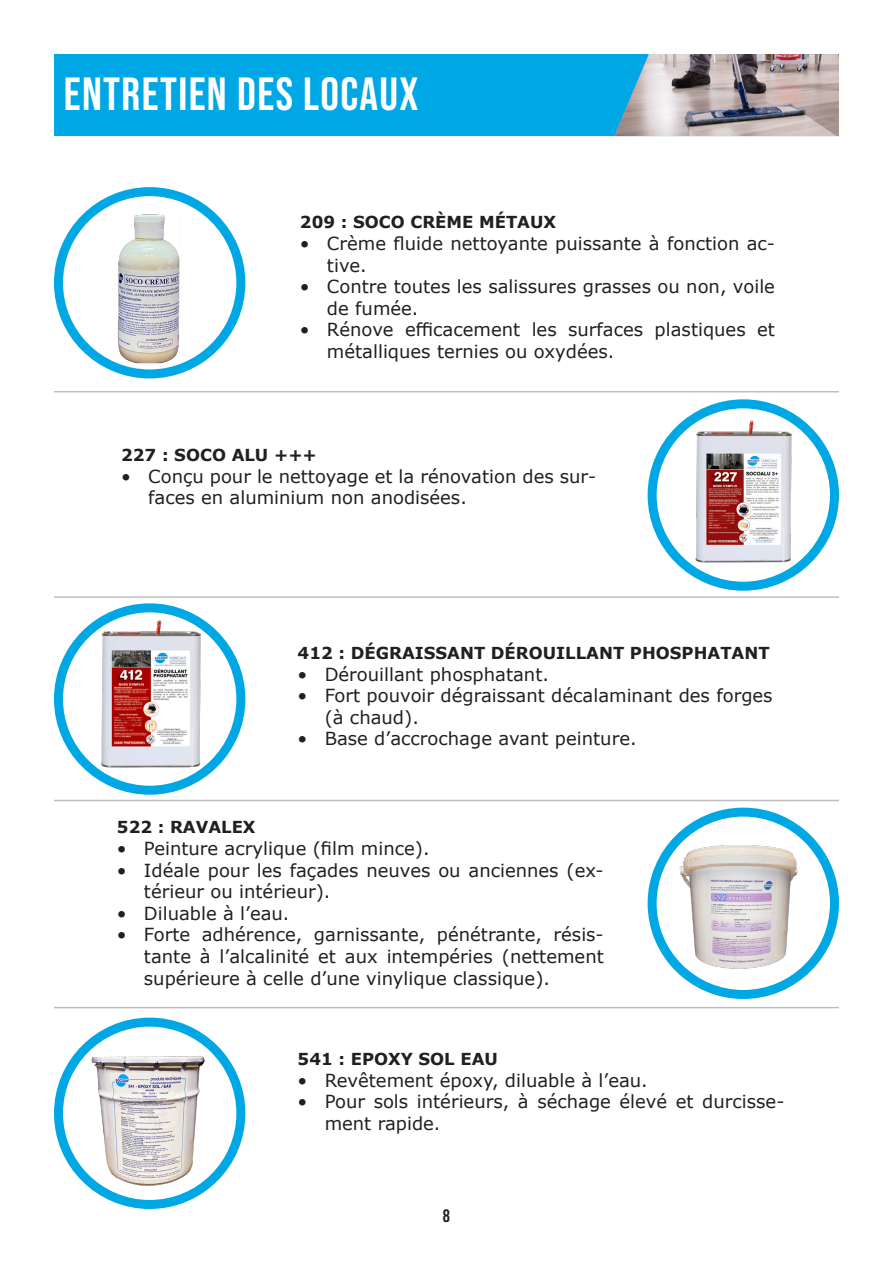
<style>
.page{position:relative;width:893px;height:1263px;background:#fff}
.page>*{position:absolute;margin:0;border:0;box-sizing:border-box;transform-origin:0 0}
.t1{font:46.5px "Bebas Neue";letter-spacing:.03em;color:#fff}
.t2{font:18px/21.6px "Verdana";color:#231f20}
.t3{font:18px "Bebas Neue";color:#231f20}
.t4{font:700 16.5px "Verdana";color:#231f20}
</style>
<div class="page">
<div style="left:54px;top:54px;width:785px;height:82px;background:#00a7e5"></div>
<img style="left:614px;top:54px;width:225px;height:82px">
<hr style="left:54px;top:391px;width:785px;height:1px;background:#bdbfbf">
<hr style="left:54px;top:596px;width:785px;height:2px;background:#bdbfbf">
<hr style="left:54px;top:800px;width:785px;height:1px;background:#bdbfbf">
<hr style="left:54px;top:1007px;width:785px;height:1px;background:#bdbfbf">
<div style="left:648px;top:808px;width:191px;height:191px;border:9px solid #00a7e5;border-radius:50%"></div>
<div style="left:648px;top:399px;width:191px;height:192px;border:9px solid #00a7e5;border-radius:50%"></div>
<div style="left:54px;top:603px;width:191px;height:192px;border:9px solid #00a7e5;border-radius:50%"></div>
<img style="left:54px;top:187px;width:192px;height:190px">
<img style="left:659px;top:412px;width:172px;height:162px">
<img style="left:63px;top:609px;width:178px;height:176px">
<img style="left:647px;top:824px;width:192px;height:164px">
<img style="left:54px;top:1023px;width:192px;height:181px">
<p class="t1" style="left:64px;top:68px;width:356px">ENTRETIEN DES LOCAUX</p>
<p class="t4" style="left:300px;top:211px;width:258px">209 : SOCO CRÈME MÉTAUX</p>
<p class="t2" style="left:327px;top:232px;width:449px;text-indent:-27px">• Crème fluide nettoyante puissante à fonction ac&shy;tive.</p>
<p class="t2" style="left:327px;top:276px;width:449px;text-indent:-27px">• Contre toutes les salissures grasses ou non, voile de fumée.</p>
<p class="t2" style="left:327px;top:319px;width:449px;text-indent:-27px">• Rénove efficacement les surfaces plastiques et métalliques ternies ou oxydées.</p>
<p class="t4" style="left:121px;top:444px;width:197px">227 : SOCO ALU +++</p>
<p class="t2" style="left:148px;top:465px;width:449px;text-indent:-27px">• Conçu pour le nettoyage et la rénovation des sur&shy;faces en aluminium non anodisées.</p>
<p class="t4" style="left:298px;top:641px;width:473px">412 : DÉGRAISSANT DÉROUILLANT PHOSPHATANT</p>
<p class="t2" style="left:298px;top:663px;width:253px">• Dérouillant phosphatant.</p>
<p class="t2" style="left:325px;top:685px;width:449px;text-indent:-27px">• Fort pouvoir dégraissant décalaminant des forges (à chaud).</p>
<p class="t2" style="left:298px;top:728px;width:340px">• Base d’accrochage avant peinture.</p>
<p class="t4" style="left:117px;top:816px;width:140px">522 : RAVALEX</p>
<p class="t2" style="left:117px;top:837px;width:314px">• Peinture acrylique (film mince).</p>
<p class="t2" style="left:144px;top:859px;width:461px;text-indent:-27px">• Idéale pour les façades neuves ou anciennes (ex&shy;térieur ou intérieur).</p>
<p class="t2" style="left:117px;top:902px;width:174px">• Diluable à l’eau.</p>
<p class="t2" style="left:144px;top:924px;width:461px;text-align:justify;text-indent:-27px">• Forte adhérence, garnissante, pénétrante, résis&shy;tante à l’alcalinité et aux intempéries (nettement supérieure à celle d’une vinylique classique).</p>
<p class="t4" style="left:298px;top:1047px;width:202px">541 : EPOXY SOL EAU</p>
<p class="t2" style="left:298px;top:1069px;width:352px">• Revêtement époxy, diluable à l’eau.</p>
<p class="t2" style="left:325px;top:1091px;width:461px;text-indent:-27px">• Pour sols intérieurs, à séchage élevé et durcisse&shy;ment rapide.</p>
<p class="t3" style="left:443px;top:1206px;width:9px">8</p>
</div>
